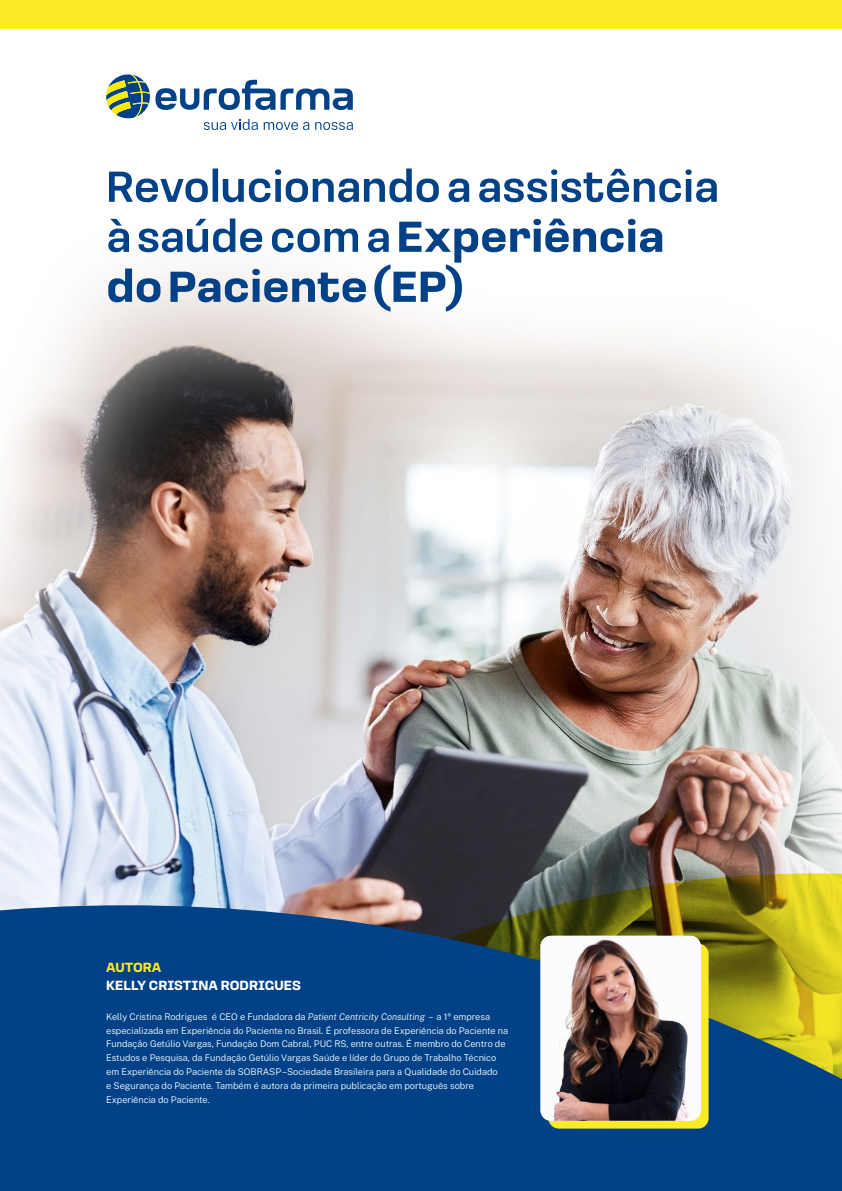
<style>
.page{position:relative;width:842px;height:1191px;background:#fff}
.page>*{position:absolute;margin:0;border:0;box-sizing:border-box;transform-origin:0 0}
.t1{font:700 13.8px "Loos Normal";color:#fff}
.t2{font:700 13.8px "Loos Normal";color:#faea27}
.t3{font:300 9.2px/13.8px "Public Sans";color:#fff}
.s1{font-style:italic}
</style>
<div class="page">
<img style="left:0;top:28px;width:842px;height:845px">
<img style="left:0;top:873px;width:842px;height:32px">
<svg style="left:108px;top:218px;width:554px;height:94px"></svg>
<svg style="left:109px;top:168px;width:608px;height:34px"></svg>
<svg style="left:106px;top:74px;width:247px;height:56px"></svg>
<svg style="left:0;top:905px;width:842px;height:286px;background:#164c78"></svg>
<div style="left:548px;top:943px;width:161px;height:185px;background:#faea27;border-radius:10px"></div>
<img style="left:540px;top:935px;width:161px;height:185px">
<div style="left:0;top:0;width:842px;height:28px;background:#faea27"></div>
<h1 class="t2" style="left:106px;top:957px;width:57px">AUTORA</h1>
<h1 class="t1" style="left:106px;top:975px;width:196px">KELLY CRISTINA RODRIGUES</h1>
<p class="t3" style="left:106px;top:1009px;width:403px">Kelly Cristina Rodrigues é CEO e Fundadora da <span class="s1">Patient Centricity Consulting</span> – a 1ª empresa especializada em Experiência do Paciente no Brasil. É professora de Experiência do Paciente na Fundação Getúlio Vargas, Fundação Dom Cabral, PUC RS, entre outras. É membro do Centro de Estudos e Pesquisa, da Fundação Getúlio Vargas Saúde e líder do Grupo de Trabalho Técnico em Experiência do Paciente da SOBRASP –Sociedade Brasileira para a Qualidade do Cuidado<br>e Segurança do Paciente. Também é autora da primeira publicação em português sobre Experiência do Paciente.</p>
</div>
